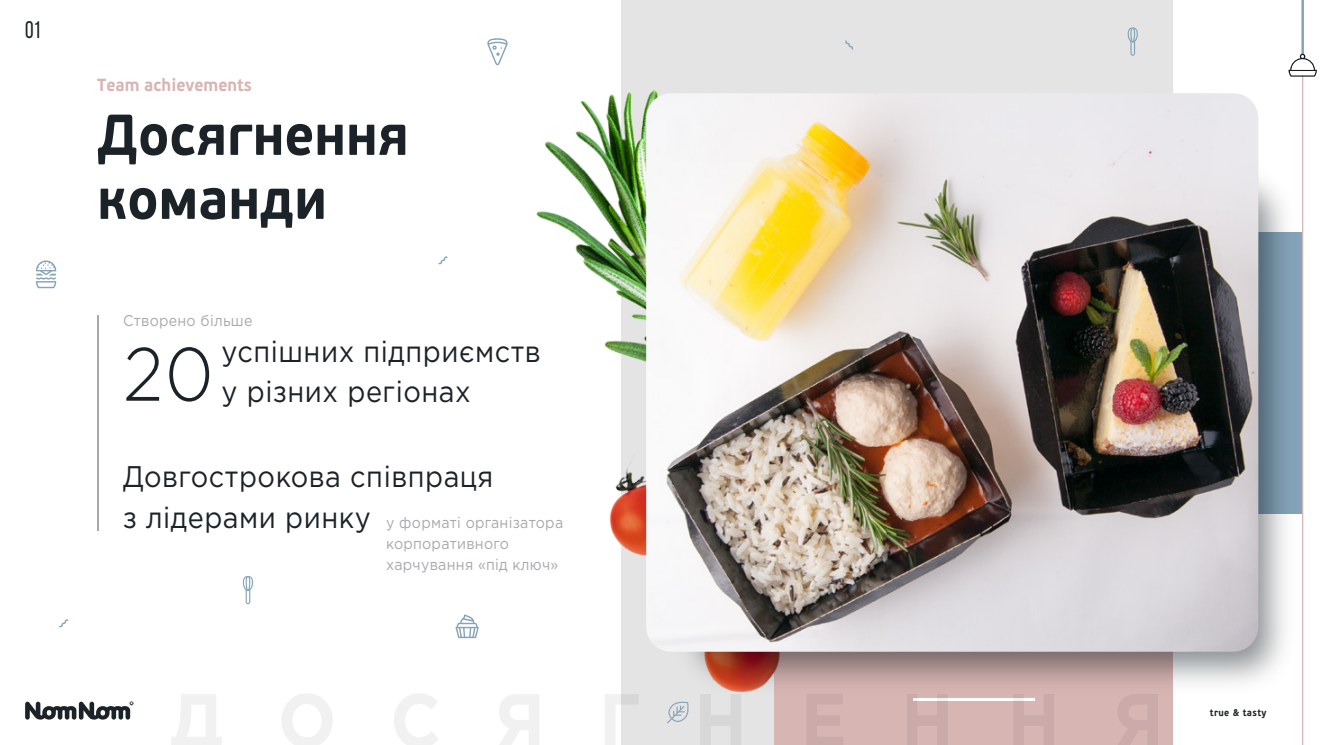
<style>
.page{position:relative;width:1324px;height:745px;background:#fff}
.page>*{position:absolute;margin:0;border:0;box-sizing:border-box;transform-origin:0 0}
.t1{font:300 75.25px "Gotham Pro";color:#1b2228;scale:.91 1}
.t2{font:700 57.5px/63.9px "PF Beau Sans Pro";color:#1b2228;scale:.91 1}
.t3{font:29.75px/40.1px "Gotham Pro";letter-spacing:.02em;color:#1b2228;scale:.91 1}
.t4{font:24px "Bebas Neue";color:#1b2228;scale:.91 1}
.t5{font:700 17.5px "PF Beau Sans Pro";color:#d7b5b3;scale:.91 1}
.t6{font:15.5px/20.9px "Gotham Pro";letter-spacing:.02em;color:#a7a9ac;scale:.91 1}
.t7{font:700 9.88px "PF Beau Sans Pro";letter-spacing:.04em;color:#1b2228;scale:.91 1}
</style>
<div class="page">
<div style="left:622px;top:0;width:551px;height:744px;background:#e4e4e4"></div>
<div style="left:774px;top:228px;width:399px;height:516px;background:#d7b5b3"></div>
<img style="left:609px;top:453px;width:37px;height:267px">
<svg style="left:1127px;top:27px;width:11px;height:29px"></svg>
<svg style="left:438px;top:256px;width:10px;height:8px"></svg>
<svg style="left:845px;top:40px;width:8px;height:10px"></svg>
<svg style="left:667px;top:710px;width:22px;height:13px"></svg>
<svg style="left:25px;top:701px;width:108px;height:18px"></svg>
<hr style="left:1302px;top:0;width:1px;height:744px;background:#d7b5b3">
<hr style="left:1301px;top:0;width:3px;height:67px;background:#85a4b9">
<svg style="left:36px;top:260px;width:20px;height:28px"></svg>
<svg style="left:243px;top:576px;width:10px;height:28px"></svg>
<svg style="left:59px;top:619px;width:10px;height:8px"></svg>
<svg style="left:487px;top:38px;width:21px;height:27px"></svg>
<svg style="left:455px;top:614px;width:24px;height:23px"></svg>
<svg style="left:1288px;top:54px;width:29px;height:23px"></svg>
<hr style="left:97px;top:315px;width:2px;height:215px;background:#a7a9ac">
<img style="left:668px;top:147px;width:636px;height:563px">
<img style="left:536px;top:50px;width:122px;height:403px">
<img style="left:646px;top:93px;width:612px;height:558px">
<p class="t4" style="left:25px;top:17px;width:19px">01</p>
<p class="t5" style="left:97px;top:74px;width:171px">Team achievements</p>
<h2 class="t2" style="left:97px;top:103px;width:344px">Досягнення команди</h2>
<p class="t6" style="left:123px;top:309px;width:144px">Створено більше</p>
<h1 class="t1" style="left:123px;top:333px;width:101px">20</h1>
<p class="t3" style="left:222px;top:331px;width:352px">успішних підприємств у різних регіонах</p>
<p class="t3" style="left:123px;top:456px;width:408px">Довгострокова співпраця з лідерами ринку</p>
<p class="t6" style="left:386px;top:512px;width:196px">у форматі організатора корпоративного харчування «під ключ»</p>
<p class="t7" style="left:1210px;top:706px;width:64px">true &amp; tasty</p>
</div>
